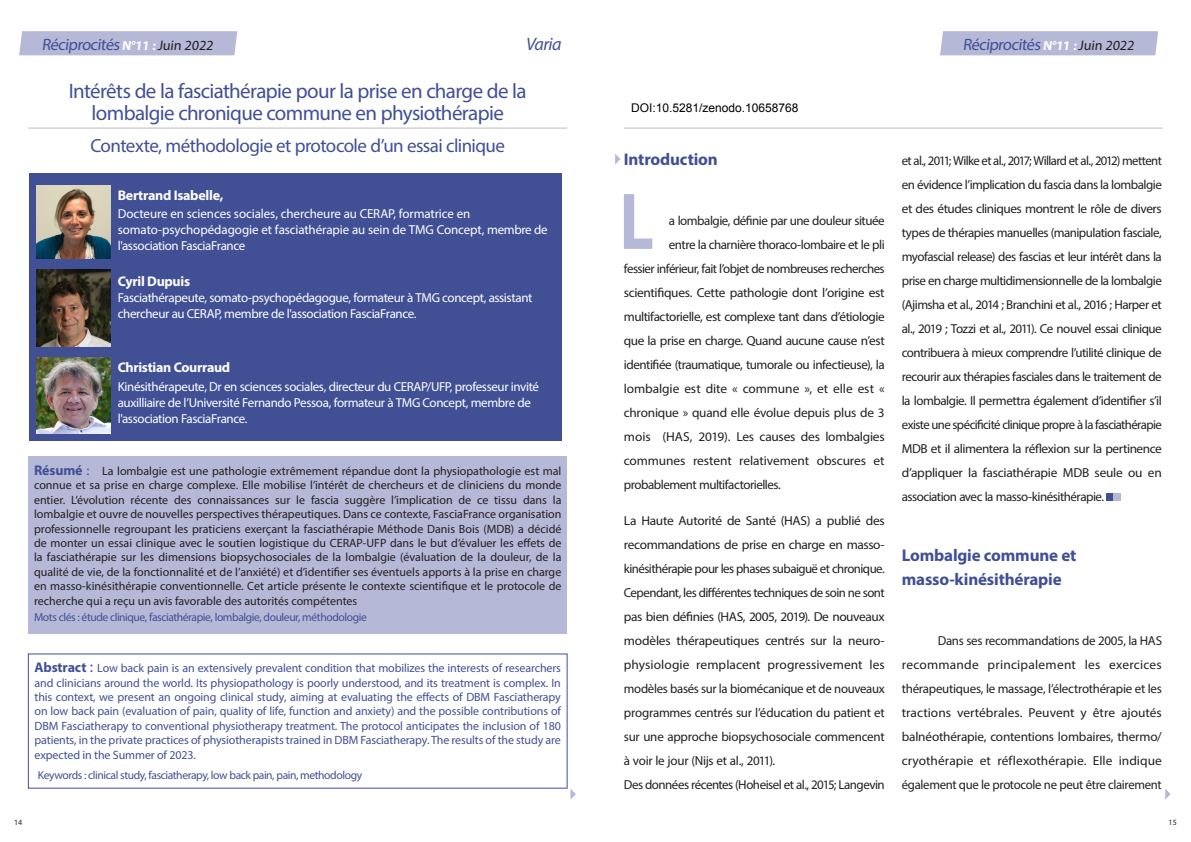
<style>
.page{position:relative;width:1191px;height:842px;background:#fff}
.page>*{position:absolute;margin:0;border:0;box-sizing:border-box;transform-origin:0 0}
.Texte_courant_letter{font:700 81.2px "Myriad Pro";color:#b6b8d7;scale:.83 1}
.Titre_1_Réciprocités{font:21px/22px "Myriad Pro";letter-spacing:-.03em;color:#415095;text-align:center}
.Titre_1_Réciprocités-2{font:19px "Myriad Pro";letter-spacing:-.03em;color:#415095}
.Titre_1_Réciprocités-3{font:italic 18px "Myriad Pro";letter-spacing:-.035em;color:#415095}
.Titre_2_Réciprocités{font:700 17px/24px "Myriad Pro";letter-spacing:-.01em;color:#415095}
.t1{font:16.4px "Myriad Pro";color:#415095}
.Chapô{font:700 14px "Myriad Pro";letter-spacing:-.02em;color:#fff}
.texte_courant{font:13px/24px "Myriad Pro";letter-spacing:-.035em;color:#231f20;text-align:justify}
.Chapô-2{font:13px/16px "Myriad Pro";letter-spacing:-.025em;color:#fff}
.texte_courant-2{font:13px "Myriad Pro";letter-spacing:-.015em;color:#231f20}
.texte_courant-3{font:13px "Myriad Pro";letter-spacing:-.01em;color:#231f20}
.texte_courant-4{font:13px "Myriad Pro";letter-spacing:-.005em;color:#231f20}
.t2{font:12px/14.4px "Myriad Pro";color:#231f20;text-align:justify}
.t3{font:12px/14.4px "Myriad Pro";letter-spacing:-.01em;color:#415095;text-align:justify}
.t4{font:12px "Arial";color:#000}
.t5{font:11.6px "Myriad Pro";letter-spacing:-.035em;color:#415095}
.t6{font:8px "Myriad Pro";color:#231f20}
.s1{font-weight:700;font-size:13.2px;color:#fff}
.s2{font-size:14px;color:#231f20}
.s3{font-weight:700;font-size:14px;color:#415095}
.s4{font-size:14px;color:#415095}
.s5{font-weight:700;font-size:14px}
.s6{font-size:16px}
</style>
<div class="page">
<div style="left:19px;top:31px;width:218px;height:24px;background:#b6b8d7"></div>
<div style="left:940px;top:31px;width:218px;height:24px;background:#b6b8d7"></div>
<svg style="left:1165px;top:789px;width:5px;height:10px"></svg>
<svg style="left:615px;top:154px;width:5px;height:11px"></svg>
<svg style="left:570px;top:789px;width:6px;height:10px"></svg>
<div style="left:1106px;top:493px;width:7px;height:8px;background:#415095"></div>
<div style="left:1113px;top:493px;width:7px;height:8px;background:#b6b8d7"></div>
<div style="left:28px;top:456px;width:539px;height:178px;background:#b6b8d7"></div>
<div style="left:29px;top:173px;width:532px;height:268px;background:#415095"></div>
<img style="left:37px;top:270px;width:73px;height:76px">
<img style="left:37px;top:185px;width:73px;height:73px">
<img style="left:37px;top:357px;width:73px;height:77px">
<hr style="left:28px;top:128px;width:539px;height:1px;background:#bcbdc0">
<hr style="left:624px;top:128px;width:538px;height:1px;background:#bcbdc0">
<h1 class="Titre_1_Réciprocités-3" style="left:526px;top:33px;width:37px">Varia</h1>
<p class="t1" style="left:42px;top:34px;width:175px">Réciprocités <span class="s1">N°11 :</span><span class="s2">Juin 2022</span></p>
<p class="t1" style="left:962px;top:34px;width:175px">Réciprocités <span class="s1">N°11 :</span><span class="s2">Juin 2022</span></p>
<h1 class="Titre_1_Réciprocités" style="left:69px;top:80px;width:459px">Intérêts de la fasciathérapie pour la prise en charge de la lombalgie chronique commune en physiothérapie</h1>
<h1 class="Titre_1_Réciprocités-2" style="left:90px;top:134px;width:416px">Contexte, méthodologie et protocole d’un essai clinique</h1>
<p class="Chapô" style="left:118px;top:186px;width:107px">Bertrand Isabelle,</p>
<p class="Chapô-2" style="left:118px;top:205px;width:431px">Docteure en sciences sociales, chercheure au CERAP, formatrice en somato-psychopédagogie et fasciathérapie au sein de TMG Concept, membre de l'association FasciaFrance</p>
<p class="Chapô" style="left:118px;top:272px;width:74px">Cyril Dupuis</p>
<p class="Chapô-2" style="left:118px;top:289px;width:416px">Fasciathérapeute, somato-psychopédagogue, formateur à TMG concept, assistant chercheur au CERAP, membre de l'association FasciaFrance.</p>
<p class="Chapô" style="left:118px;top:358px;width:114px">Christian Courraud</p>
<p class="Chapô-2" style="left:118px;top:379px;width:423px">Kinésithérapeute, Dr en sciences sociales, directeur du CERAP/UFP, professeur invité auxilliaire de l’Université Fernando Pessoa, formateur à TMG Concept, membre de l'association FasciaFrance.</p>
<p class="t2" style="left:34px;top:463px;width:529px"><span class="s3">Résumé</span> <span class="s4">:</span> La lombalgie est une pathologie extrêmement répandue dont la physiopathologie est mal connue et sa prise en charge complexe. Elle mobilise l’intérêt de chercheurs et de cliniciens du monde entier. L’évolution récente des connaissances sur le fascia suggère l’implication de ce tissu dans la lombalgie et ouvre de nouvelles perspectives thérapeutiques. Dans ce contexte, FasciaFrance organisation professionnelle regroupant les praticiens exerçant la fasciathérapie Méthode Danis Bois (MDB) a décidé de monter un essai clinique avec le soutien logistique du CERAP-UFP dans le but d’évaluer les effets de la fasciathérapie sur les dimensions biopsychosociales de la lombalgie (évaluation de la douleur, de la qualité de vie, de la fonctionnalité et de l’anxiété) et d’identifier ses éventuels apports à la prise en charge en masso-kinésithérapie conventionnelle. Cet article présente le contexte scientifique et le protocole de recherche qui a reçu un avis favorable des autorités compétentes</p>
<p class="t5" style="left:34px;top:610px;width:334px">Mots clés : étude clinique, fasciathérapie, lombalgie, douleur, méthodologie</p>
<p class="t3" style="left:35px;top:661px;width:528px"><span class="s5">Abstract</span> <span class="s6">:</span> Low back pain is an extensively prevalent condition that mobilizes the interests of researchers and clinicians around the world. Its physiopathology is poorly understood, and its treatment is complex. In this context, we present an ongoing clinical study, aiming at evaluating the effects of DBM Fasciatherapy on low back pain (evaluation of pain, quality of life, function and anxiety) and the possible contributions of DBM Fasciatherapy to conventional physiotherapy treatment. The protocol anticipates the inclusion of 180 patients, in the private practices of physiotherapists trained in DBM Fasciatherapy. The results of the study are expected in the Summer of 2023.</p>
<p class="t5" style="left:38px;top:768px;width:326px">Keywords : clinical study, fasciatherapy, low back pain, pain, methodology</p>
<p class="t4" style="left:631px;top:100px;width:169px">DOI:10.5281/zenodo.10658768</p>
<p class="Titre_2_Réciprocités" style="left:624px;top:146px;width:95px">Introduction</p>
<p class="Texte_courant_letter" style="left:619px;top:169px;width:43px">L</p>
<p class="texte_courant" style="left:669px;top:208px;width:217px">a lombalgie, définie par une douleur située</p>
<p class="texte_courant" style="left:669px;top:232px;width:217px">entre la charnière thoraco-lombaire et le pli</p>
<p class="texte_courant" style="left:624px;top:256px;width:262px">fessier inférieur, fait l’objet de nombreuses recherches</p>
<p class="texte_courant" style="left:624px;top:280px;width:262px">scientifiques. Cette pathologie dont l’origine est</p>
<p class="texte_courant" style="left:624px;top:304px;width:262px">multifactorielle, est complexe tant dans d’étiologie</p>
<p class="texte_courant" style="left:624px;top:328px;width:262px">que la prise en charge. Quand aucune cause n’est</p>
<p class="texte_courant" style="left:624px;top:352px;width:262px">identifiée (traumatique, tumorale ou infectieuse), la</p>
<p class="texte_courant-4" style="left:624px;top:380px;width:262px">lombalgie est dite « commune », et elle est «</p>
<p class="texte_courant-2" style="left:624px;top:404px;width:262px">chronique » quand elle évolue depuis plus de 3</p>
<p class="texte_courant-2" style="left:624px;top:428px;width:262px">mois (HAS, 2019). Les causes des lombalgies</p>
<p class="texte_courant-3" style="left:624px;top:452px;width:262px">communes restent relativement obscures et</p>
<p class="texte_courant" style="left:624px;top:472px;width:159px">probablement multifactorielles.</p>
<p class="texte_courant" style="left:624px;top:508px;width:262px">La Haute Autorité de Santé (HAS) a publié des recommandations de prise en charge en masso&shy;kinésithérapie pour les phases subaiguë et chronique.<br>Cependant, les différentes techniques de soin ne sont pas bien définies (HAS, 2005, 2019). De nouveaux modèles thérapeutiques centrés sur la neuro&shy;physiologie remplacent progressivement les modèles basés sur la biomécanique et de nouveaux programmes centrés sur l’éducation du patient et sur une approche biopsychosociale commencent à voir le jour (Nijs et al., 2011).</p>
<p class="texte_courant" style="left:624px;top:772px;width:262px">Des données récentes (Hoheisel et al., 2015; Langevin</p>
<p class="texte_courant" style="left:901px;top:148px;width:262px">et al., 2011; Wilke et al., 2017; Willard et al., 2012) mettent en évidence l’implication du fascia dans la lombalgie et des études cliniques montrent le rôle de divers types de thérapies manuelles (manipulation fasciale, myofascial release) des fascias et leur intérêt dans la prise en charge multidimensionnelle de la lombalgie (Ajimsha et al., 2014 ; Branchini et al., 2016 ; Harper et al., 2019 ; Tozzi et al., 2011). Ce nouvel essai clinique contribuera à mieux comprendre l’utilité clinique de recourir aux thérapies fasciales dans le traitement de la lombalgie. Il permettra également d’identifier s’il existe une spécificité clinique propre à la fasciathérapie MDB et il alimentera la réflexion sur la pertinence d’appliquer la fasciathérapie MDB seule ou en association avec la masso-kinésithérapie.</p>
<p class="Titre_2_Réciprocités" style="left:901px;top:542px;width:176px">Lombalgie commune et masso-kinésithérapie</p>
<p class="texte_courant" style="left:901px;top:628px;width:262px;text-indent:36px">Dans ses recommandations de 2005, la HAS recommande principalement les exercices thérapeutiques, le massage, l’électrothérapie et les tractions vertébrales. Peuvent y être ajoutés balnéothérapie, contentions lombaires, thermo/ cryothérapie et réflexothérapie. Elle indique également que le protocole ne peut être clairement</p>
<p class="t6" style="left:14px;top:818px;width:10px">14</p>
<p class="t6" style="left:1168px;top:818px;width:10px">15</p>
</div>
